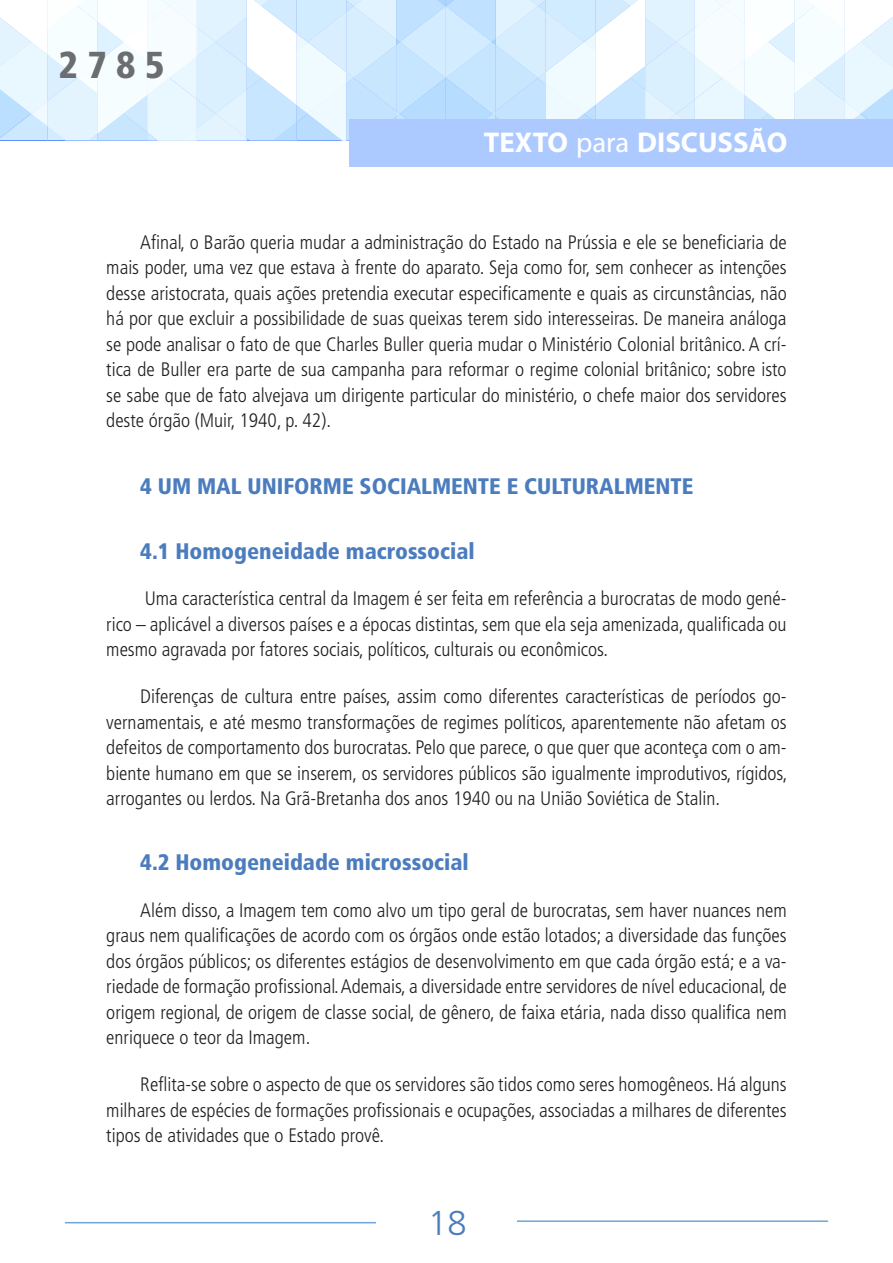
<style>
.page{position:relative;width:893px;height:1263px;background:#fff}
.page>*{position:absolute;margin:0;border:0;box-sizing:border-box;transform-origin:0 0}
.t1{font:900 condensed 37.5px "Frutiger LT Pro";color:#6c6d70}
.t2{font:300 34.5px "Frutiger LT Pro";color:#4b7cbe}
.t3{font:700 28.65px "Myriad Pro";color:#fff}
.titulo_2{font:900 condensed 22.5px "Frutiger LT Pro";color:#4b7cbe}
.titulo_1{font:900 condensed 22.5px "Frutiger LT Pro";color:#4b7cbe}
.texto_corrido{font:300 condensed 19.5px/25.5px "Frutiger LT Pro";color:#231f20;text-align:justify}
.s1{font-weight:400}
</style>
<div class="page">
<svg style="left:0;top:0;width:893px;height:140px"></svg>
<div style="left:349px;top:119px;width:544px;height:48px;background:#accaff"></div>
<hr style="left:517px;top:1220px;width:311px;height:2px;background:#6fa5d9">
<hr style="left:65px;top:1222px;width:311px;height:1px;background:#6fa5d9">
<h1 class="t1" style="left:58px;top:42px;width:108px">2785</h1>
<h3 class="t3" style="left:484px;top:124px;width:305px">TEXTO <span class="s1">para</span> DISCUSSÃO</h3>
<p class="texto_corrido" style="left:106px;top:229px;width:682px;text-indent:34px">Afinal, o Barão queria mudar a administração do Estado na Prússia e ele se beneficiaria de mais poder, uma vez que estava à frente do aparato. Seja como for, sem conhecer as intenções desse aristocrata, quais ações pretendia executar especificamente e quais as circunstâncias, não há por que excluir a possibilidade de suas queixas terem sido interesseiras. De maneira análoga se pode analisar o fato de que Charles Buller queria mudar o Ministério Colonial britânico. A crí&shy;tica de Buller era parte de sua campanha para reformar o regime colonial britânico; sobre isto se sabe que de fato alvejava um dirigente particular do ministério, o chefe maior dos servidores deste órgão (Muir, 1940, p. 42).</p>
<p class="titulo_1" style="left:140px;top:472px;width:555px">4 UM MAL UNIFORME SOCIALMENTE E CULTURALMENTE</p>
<p class="titulo_2" style="left:140px;top:537px;width:336px">4.1 Homogeneidade macrossocial</p>
<p class="texto_corrido" style="left:106px;top:586px;width:682px;text-indent:38px">Uma característica central da Imagem é ser feita em referência a burocratas de modo gené&shy;rico – aplicável a diversos países e a épocas distintas, sem que ela seja amenizada, qualificada ou mesmo agravada por fatores sociais, políticos, culturais ou econômicos.</p>
<p class="texto_corrido" style="left:106px;top:684px;width:682px;text-indent:34px">Diferenças de cultura entre países, assim como diferentes características de períodos go&shy;vernamentais, e até mesmo transformações de regimes políticos, aparentemente não afetam os defeitos de comportamento dos burocratas. Pelo que parece, o que quer que aconteça com o am&shy;biente humano em que se inserem, os servidores públicos são igualmente improdutivos, rígidos, arrogantes ou lerdos. Na Grã-Bretanha dos anos 1940 ou na União Soviética de Stalin.</p>
<p class="titulo_2" style="left:140px;top:849px;width:330px">4.2 Homogeneidade microssocial</p>
<p class="texto_corrido" style="left:106px;top:898px;width:682px;text-indent:34px">Além disso, a Imagem tem como alvo um tipo geral de burocratas, sem haver nuances nem graus nem qualificações de acordo com os órgãos onde estão lotados; a diversidade das funções dos órgãos públicos; os diferentes estágios de desenvolvimento em que cada órgão está; e a va&shy;riedade de formação profissional. Ademais, a diversidade entre servidores de nível educacional, de origem regional, de origem de classe social, de gênero, de faixa etária, nada disso qualifica nem enriquece o teor da Imagem.</p>
<p class="texto_corrido" style="left:106px;top:1072px;width:682px;text-indent:34px">Reflita-se sobre o aspecto de que os servidores são tidos como seres homogêneos. Há alguns milhares de espécies de formações profissionais e ocupações, associadas a milhares de diferentes tipos de atividades que o Estado provê.</p>
<h2 class="t2" style="left:428px;top:1203px;width:40px">18</h2>
</div>
